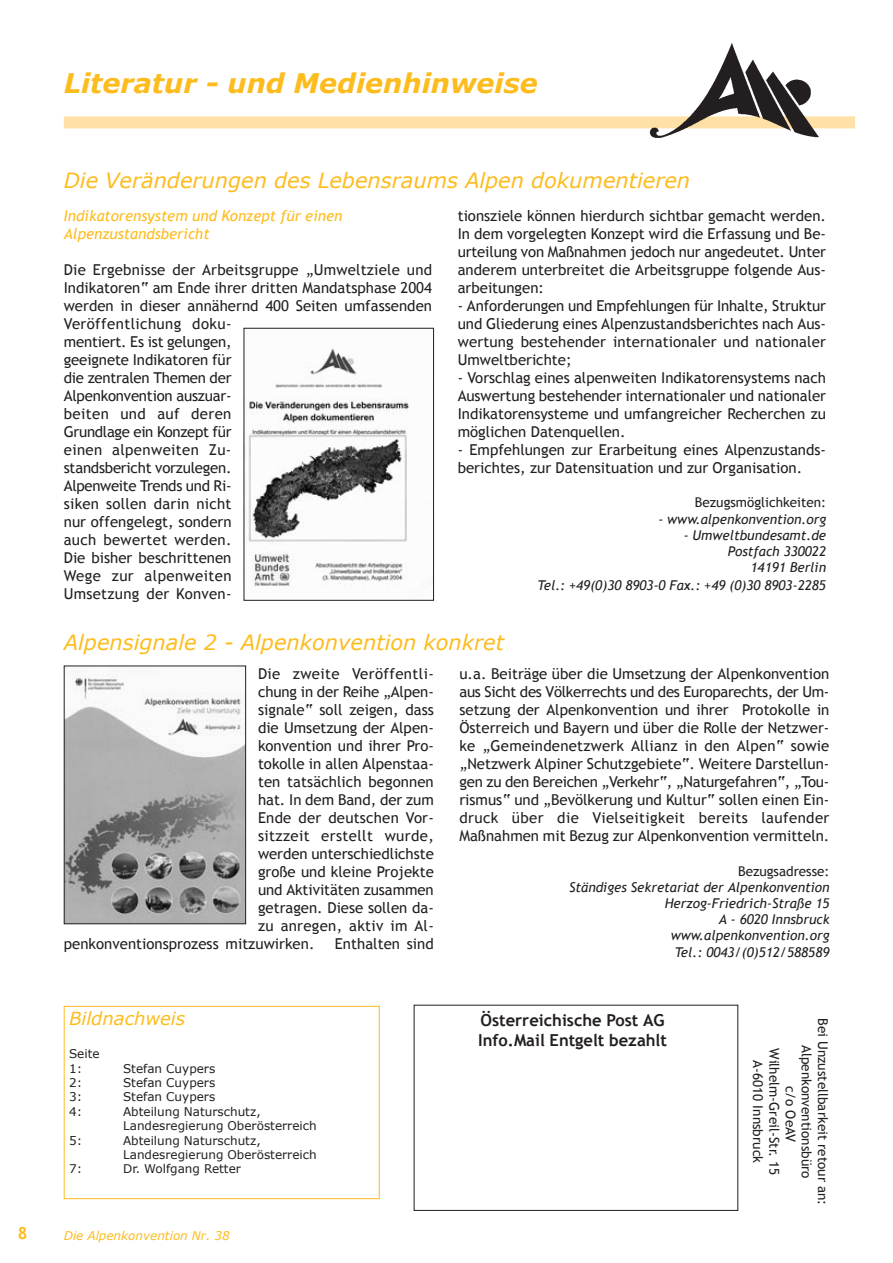
<style>
.page{position:relative;width:893px;height:1263px;background:#fff}
.page>*{position:absolute;margin:0;border:0;box-sizing:border-box;transform-origin:0 0}
.t1{font:italic 700 27px "Verdana";color:#fdbc1e}
.t2{font:italic 21px "Verdana";color:#fdbc1e}
.t3{font:italic 18px "Verdana";color:#fdbc1e}
.t4{font:700 16.5px/19.8px "Trebuchet MS";color:#231f20}
.t5{font:700 16.5px "Trebuchet MS";color:#fdbc1e}
.t6{font:15px/18px "Trebuchet MS";color:#231f20;text-align:justify}
.t7{font:italic 15px/18px "Trebuchet MS";color:#fdbc1e}
.t8{font:15px "Trebuchet MS";letter-spacing:.025em;color:#231f20}
.t9{font:15px "Trebuchet MS";letter-spacing:.02em;color:#231f20}
.t10{font:italic 13.5px/16.2px "Trebuchet MS";color:#231f20;text-align:right}
.t11{font:13.5px/16.2px "Trebuchet MS";color:#231f20;text-align:center}
.t12{font:12px/14.4px "Verdana";color:#231f20}
.t13{font:italic 12px "Verdana";color:#fdbc1e}
</style>
<div class="page">
<div style="left:414px;top:1005px;width:324px;height:206px;border:1px solid #231f20"></div>
<div style="left:64px;top:1006px;width:315px;height:193px;border:1px solid #fdbc1e"></div>
<div style="left:64px;top:116px;width:791px;height:12px;background:#ffe0a6"></div>
<img style="left:647px;top:43px;width:174px;height:95px">
<img style="left:246px;top:348px;width:163px;height:240px">
<div style="left:243px;top:328px;width:191px;height:273px;border:1px solid #231f20"></div>
<img style="left:66px;top:675px;width:178px;height:247px">
<div style="left:64px;top:666px;width:182px;height:258px;border:1px solid #231f20"></div>
<h1 class="t1" style="left:64px;top:66px;width:475px">Literatur - und Medienhinweise</h1>
<h2 class="t2" style="left:64px;top:167px;width:628px">Die Ver‰nderungen des Lebensraums Alpen dokumentieren</h2>
<p class="t7" style="left:64px;top:206px;width:280px">Indikatorensystem und Konzept f¸r einen<br>Alpenzustandsbericht</p>
<p class="t6" style="left:64px;top:260px;width:370px;text-align:left">Die Ergebnisse der Arbeitsgruppe ÑUmweltziele und<br>Indikatorenì am Ende ihrer dritten Mandatsphase 2004 werden in dieser ann‰hernd 400 Seiten umfassenden<br>Verˆffentlichung doku-<br>mentiert. Es ist gelungen,<br>geeignete Indikatoren f¸r<br>die zentralen Themen der<br>Alpenkonvention auszuar-<br>beiten und auf deren<br>Grundlage ein Konzept f¸r<br>einen alpenweiten Zu-<br>standsbericht vorzulegen.<br>Alpenweite Trends und Ri-<br>siken sollen darin nicht<br>nur offengelegt, sondern<br>auch bewertet werden.<br>Die bisher beschrittenen<br>Wege zur alpenweiten<br>Umsetzung der Konven-</p>
<p class="t6" style="left:458px;top:206px;width:370px">tionsziele kˆnnen hierdurch sichtbar gemacht werden.<br>In dem vorgelegten Konzept wird die Erfassung und Be&shy;urteilung von Maflnahmen jedoch nur angedeutet. Unter anderem unterbreitet die Arbeitsgruppe folgende Aus&shy;arbeitungen:</p>
<p class="t6" style="left:458px;top:296px;width:370px">- Anforderungen und Empfehlungen f¸r Inhalte, Struktur und Gliederung eines Alpenzustandsberichtes nach Aus&shy;wertung bestehender internationaler und nationaler Umweltberichte;</p>
<p class="t6" style="left:458px;top:368px;width:370px">- Vorschlag eines alpenweiten Indikatorensystems nach Auswertung bestehender internationaler und nationaler Indikatorensysteme und umfangreicher Recherchen zu mˆglichen Datenquellen.</p>
<p class="t6" style="left:458px;top:440px;width:370px">- Empfehlungen zur Erarbeitung eines Alpenzustands&shy;berichtes, zur Datensituation und zur Organisation.</p>
<p class="t11" style="left:695px;top:495px;width:133px">Bezugsmˆglichkeiten:</p>
<p class="t10" style="left:658px;top:511px;width:169px">- www.alpenkonvention.org</p>
<p class="t10" style="left:537px;top:527px;width:290px">- Umweltbundesamt.de<br>Postfach 330022<br>14191 Berlin<br>Tel.: +49(0)30 8903-0 Fax.: +49 (0)30 8903-2285</p>
<h2 class="t2" style="left:64px;top:629px;width:442px">Alpensignale 2 - Alpenkonvention konkret</h2>
<p class="t8" style="left:258px;top:665px;width:177px">Die zweite Verˆffentli-</p>
<p class="t6" style="left:258px;top:682px;width:177px">chung in der Reihe ÑAlpen-</p>
<p class="t6" style="left:258px;top:700px;width:177px">signaleì soll zeigen, dass</p>
<p class="t6" style="left:258px;top:718px;width:177px">die Umsetzung der Alpen-</p>
<p class="t6" style="left:258px;top:736px;width:177px">konvention und ihrer Pro-</p>
<p class="t6" style="left:258px;top:754px;width:177px">tokolle in allen Alpenstaa-</p>
<p class="t6" style="left:258px;top:772px;width:177px">ten tats‰chlich begonnen</p>
<p class="t6" style="left:258px;top:790px;width:177px">hat. In dem Band, der zum</p>
<p class="t6" style="left:258px;top:808px;width:177px">Ende der deutschen Vor-</p>
<p class="t8" style="left:258px;top:827px;width:177px">sitzzeit erstellt wurde,</p>
<p class="t6" style="left:258px;top:844px;width:177px">werden unterschiedlichste</p>
<p class="t6" style="left:258px;top:862px;width:177px">grofle und kleine Projekte</p>
<p class="t6" style="left:258px;top:880px;width:177px">und Aktivit‰ten zusammen</p>
<p class="t6" style="left:258px;top:898px;width:177px">getragen. Diese sollen da-</p>
<p class="t9" style="left:258px;top:917px;width:177px">zu anregen, aktiv im Al-</p>
<p class="t6" style="left:64px;top:934px;width:252px">penkonventionsprozess mitzuwirken.</p>
<p class="t6" style="left:335px;top:934px;width:100px">Enthalten sind</p>
<p class="t3" style="left:69px;top:1007px;width:118px">Bildnachweis</p>
<p class="t12" style="left:69px;top:1046px;width:32px">Seite<br>1:</p>
<p class="t12" style="left:123px;top:1061px;width:94px">Stefan Cuypers</p>
<p class="t12" style="left:69px;top:1075px;width:15px">2:</p>
<p class="t12" style="left:123px;top:1075px;width:94px">Stefan Cuypers</p>
<p class="t12" style="left:69px;top:1089px;width:15px">3:</p>
<p class="t12" style="left:123px;top:1089px;width:94px">Stefan Cuypers</p>
<p class="t12" style="left:69px;top:1104px;width:15px">4:</p>
<p class="t12" style="left:123px;top:1104px;width:195px">Abteilung Naturschutz,<br>Landesregierung Oberˆsterreich</p>
<p class="t12" style="left:69px;top:1133px;width:15px">5:</p>
<p class="t12" style="left:123px;top:1133px;width:195px">Abteilung Naturschutz,<br>Landesregierung Oberˆsterreich</p>
<p class="t12" style="left:69px;top:1161px;width:15px">7:</p>
<p class="t12" style="left:123px;top:1161px;width:119px">Dr. Wolfgang Retter</p>
<p class="t5" style="left:18px;top:1224px;width:11px">8</p>
<p class="t13" style="left:64px;top:1228px;width:167px">Die Alpenkonvention Nr. 38</p>
<p class="t6" style="left:459px;top:664px;width:371px">u.a. Beitr‰ge ¸ber die Umsetzung der Alpenkonvention aus Sicht des Vˆlkerrechts und des Europarechts, der Um&shy;setzung der Alpenkonvention und ihrer Protokolle in ÷sterreich und Bayern und ¸ber die Rolle der Netzwer&shy;ke ÑGemeindenetzwerk Allianz in den Alpenì sowie ÑNetzwerk Alpiner Schutzgebieteì. Weitere Darstellun&shy;gen zu den Bereichen ÑVerkehrì, ÑNaturgefahrenì, ÑTou&shy;rismusì und ÑBevˆlkerung und Kulturì sollen einen Ein&shy;druck ¸ber die Vielseitigkeit bereits laufender Maflnahmen mit Bezug zur Alpenkonvention vermitteln.</p>
<p class="t11" style="left:738px;top:863px;width:93px">Bezugsadresse:</p>
<p class="t10" style="left:569px;top:879px;width:262px">St‰ndiges Sekretariat der Alpenkonvention<br>Herzog-Friedrich-Strafle 15<br>A - 6020 Innsbruck www.alpenkonvention.org<br>Tel.: 0043/(0)512/588589</p>
<p class="t4" style="left:478px;top:1010px;width:190px">÷sterreichische Post AG<br>Info.Mail Entgelt bezahlt</p>
<p class="t11" style="left:831px;top:1018px;width:188px;rotate:90deg">Bei Unzustellbarkeit retour an:<br>Alpenkonventionsb¸ro<br>c/o OeAV<br>Wilhelm-Greil-Str. 15<br>A-6010 Innsbruck</p>
</div>
